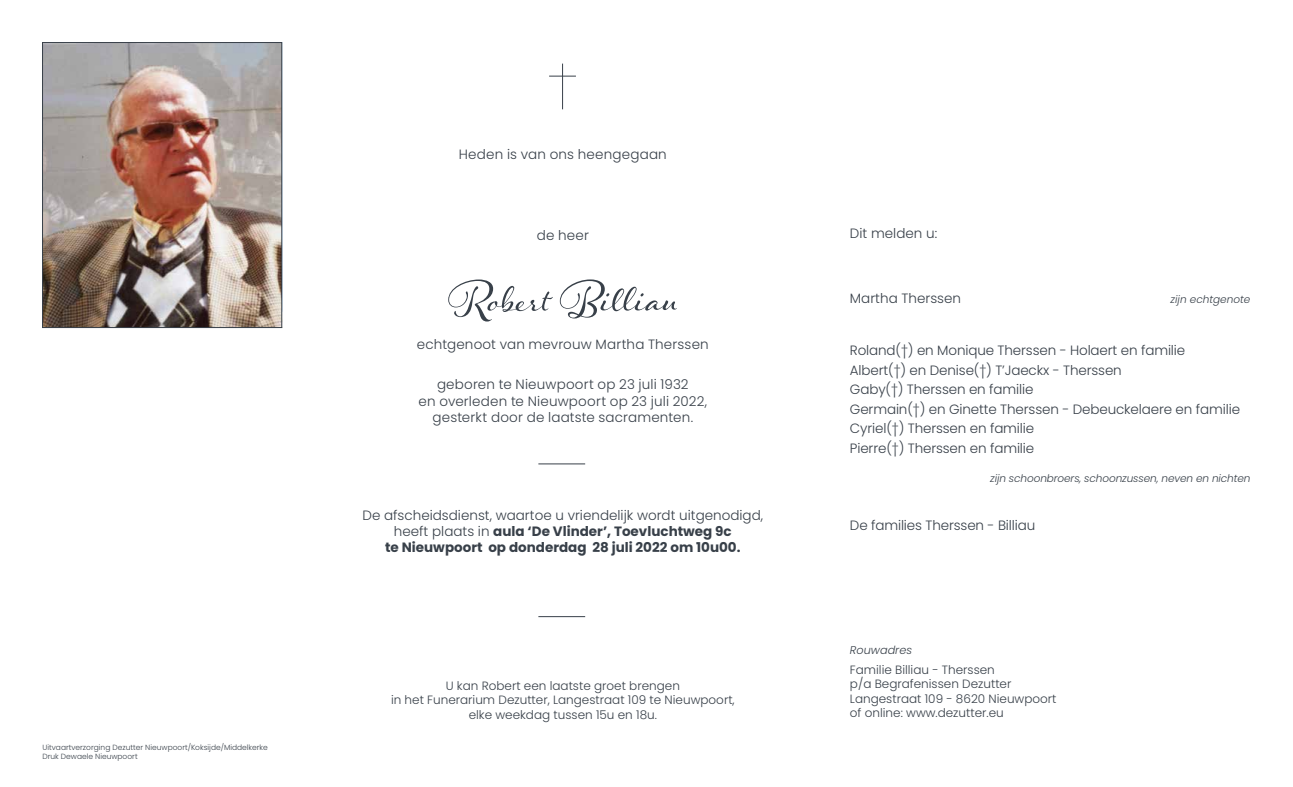
<style>
.page{position:relative;width:1293px;height:787px;background:#fff}
.page>*{position:absolute;margin:0;border:0;box-sizing:border-box;transform-origin:0 0}
.t1{font:58.5px "Hummingbird";color:#384049}
.t2{font:300 13.5px/19.5px "Poppins";letter-spacing:-.01em;color:#384049}
.t3{font:700 13.5px/16.2px "Poppins";color:#384049;text-align:center}
.t4{font:300 13.5px/16.2px "Poppins";letter-spacing:.015em;color:#384049;text-align:center}
.t5{font:300 13.5px "Poppins";letter-spacing:.01em;color:#384049}
.t6{font:300 12px/14.4px "Poppins";color:#384049;text-align:center}
.t7{font:italic 300 11.25px "Poppins";color:#384049}
.t8{font:italic 300 10.5px "Poppins";letter-spacing:-.01em;color:#384049}
.t9{font:300 7.5px/9px "Poppins";color:#384049}
.s1{font-weight:300}
</style>
<div class="page">
<img style="left:44px;top:44px;width:236px;height:282px">
<hr style="left:538px;top:463px;width:47px;height:1px;background:#384049">
<hr style="left:538px;top:616px;width:47px;height:1px;background:#384049">
<hr style="left:562px;top:64px;width:1px;height:45px;background:#384049">
<svg style="left:549px;top:76px;width:27px;height:1px"></svg>
<div style="left:42px;top:42px;width:240px;height:286px;border:1px solid #384049"></div>
<p class="t9" style="left:43px;top:742px;width:227px">Uitvaartverzorging Dezutter Nieuwpoort/Koksijde/Middelkerke<br>Druk Dewaele Nieuwpoort</p>
<p class="t4" style="left:459px;top:146px;width:209px">Heden is van ons heengegaan</p>
<p class="t2" style="left:537px;top:225px;width:54px">de heer</p>
<h1 class="t1" style="left:448px;top:256px;width:231px">Robert Billiau</h1>
<p class="t5" style="left:417px;top:336px;width:293px">echtgenoot van mevrouw Martha Therssen</p>
<p class="t4" style="left:418px;top:376px;width:290px">geboren te Nieuwpoort op 23 juli 1932<br>en overleden te Nieuwpoort op 23 juli 2022, gesterkt door de laatste sacramenten.</p>
<p class="t3" style="left:362px;top:507px;width:402px"><span class="s1">De afscheidsdienst, waartoe u vriendelijk wordt uitgenodigd, heeft plaats in</span> aula ‘De Vlinder’, Toevluchtweg 9c<br>te Nieuwpoort op donderdag 28 juli 2022 om 10u00.</p>
<p class="t6" style="left:391px;top:678px;width:345px">U kan Robert een laatste groet brengen<br>in het Funerarium Dezutter, Langestraat 109 te Nieuwpoort, elke weekdag tussen 15u en 18u.</p>
<p class="t2" style="left:850px;top:224px;width:89px">Dit melden u:</p>
<p class="t2" style="left:850px;top:289px;width:113px">Martha Therssen</p>
<p class="t8" style="left:1170px;top:293px;width:81px">zijn echtgenote</p>
<p class="t2" style="left:850px;top:341px;width:392px">Roland(†) en Monique Therssen - Holaert en familie Albert(†) en Denise(†) T’Jaeckx - Therssen<br>Gaby(†) Therssen en familie<br>Germain(†) en Ginette Therssen - Debeuckelaere en familie Cyriel(†) Therssen en familie<br>Pierre(†) Therssen en familie</p>
<p class="t8" style="left:990px;top:472px;width:262px">zijn schoonbroers, schoonzussen, neven en nichten</p>
<p class="t2" style="left:850px;top:515px;width:187px">De families Therssen - Billiau</p>
<p class="t7" style="left:850px;top:644px;width:64px">Rouwadres</p>
<p class="t6" style="left:850px;top:662px;width:208px;text-align:left">Familie Billiau - Therssen<br>p/a Begrafenissen Dezutter<br>Langestraat 109 - 8620 Nieuwpoort of online: www.dezutter.eu</p>
</div>
